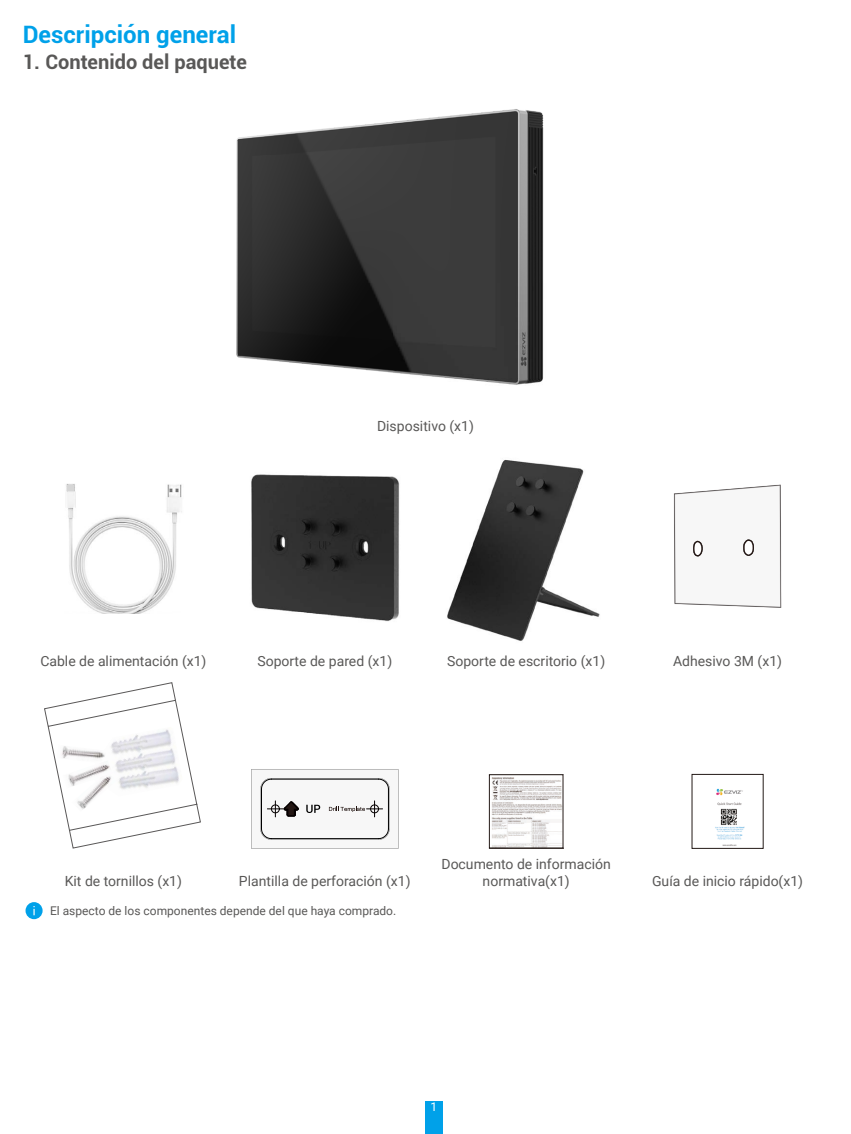
<style>
.page{position:relative;width:851px;height:1134px;background:#fff}
.page>*{position:absolute;margin:0;border:0;box-sizing:border-box;transform-origin:0 0}
.t1{font:700 24px "Roboto";color:#00a1e9}
.t2{font:700 20px "Roboto";color:#595857}
.t3{font:14px/16.8px "Roboto";color:#595857;text-align:center}
.t4{font:12px "Roboto";color:#595857}
.t5{font:12px "Roboto";color:#fff}
</style>
<div class="page">
<div style="left:425px;top:1101px;width:17px;height:33px;background:#00a1e9"></div>
<img style="left:236px;top:109px;width:308px;height:276px">
<img style="left:66px;top:484px;width:116px;height:129px">
<svg style="left:68px;top:485px;width:6px;height:6px"></svg>
<img style="left:251px;top:474px;width:149px;height:148px">
<img style="left:447px;top:459px;width:153px;height:182px">
<svg style="left:673px;top:484px;width:108px;height:124px"></svg>
<svg style="left:44px;top:682px;width:157px;height:167px"></svg>
<img style="left:87px;top:727px;width:95px;height:69px">
<img style="left:72px;top:772px;width:44px;height:40px">
<img style="left:57px;top:745px;width:49px;height:19px">
<img style="left:63px;top:760px;width:49px;height:28px">
<svg style="left:251px;top:769px;width:147px;height:80px"></svg>
<svg style="left:491px;top:777px;width:70px;height:69px"></svg>
<div style="left:489px;top:774px;width:74px;height:74px;border:1px solid #231916"></div>
<img style="left:715px;top:788px;width:30px;height:58px">
<div style="left:691px;top:774px;width:72px;height:75px;border:1px solid #231916"></div>
<div style="left:26px;top:902px;width:17px;height:17px;background:#00a1e9;border-radius:50%"></div>
<svg style="left:33px;top:906px;width:2px;height:9px"></svg>
<h1 class="t1" style="left:23px;top:18px;width:215px">Descripción general</h1>
<h2 class="t2" style="left:23px;top:47px;width:226px">1. Contenido del paquete</h2>
<p class="t3" style="left:377px;top:417px;width:98px">Dispositivo (x1)</p>
<p class="t3" style="left:40px;top:652px;width:168px">Cable de alimentación (x1)</p>
<p class="t3" style="left:257px;top:652px;width:136px">Soporte de pared (x1)</p>
<p class="t3" style="left:447px;top:652px;width:160px">Soporte de escritorio (x1)</p>
<p class="t3" style="left:673px;top:652px;width:110px">Adhesivo 3M (x1)</p>
<p class="t3" style="left:65px;top:872px;width:119px">Kit de tornillos (x1)</p>
<p class="t3" style="left:239px;top:872px;width:173px">Plantilla de perforación (x1)</p>
<p class="t4" style="left:50px;top:902px;width:348px">El aspecto de los componentes depende del que haya comprado.</p>
<p class="t3" style="left:441px;top:855px;width:171px">Documento de información normativa(x1)</p>
<p class="t3" style="left:652px;top:872px;width:152px">Guía de inicio rápido(x1)</p>
<p class="t5" style="left:430px;top:1099px;width:8px">1</p>
</div>
